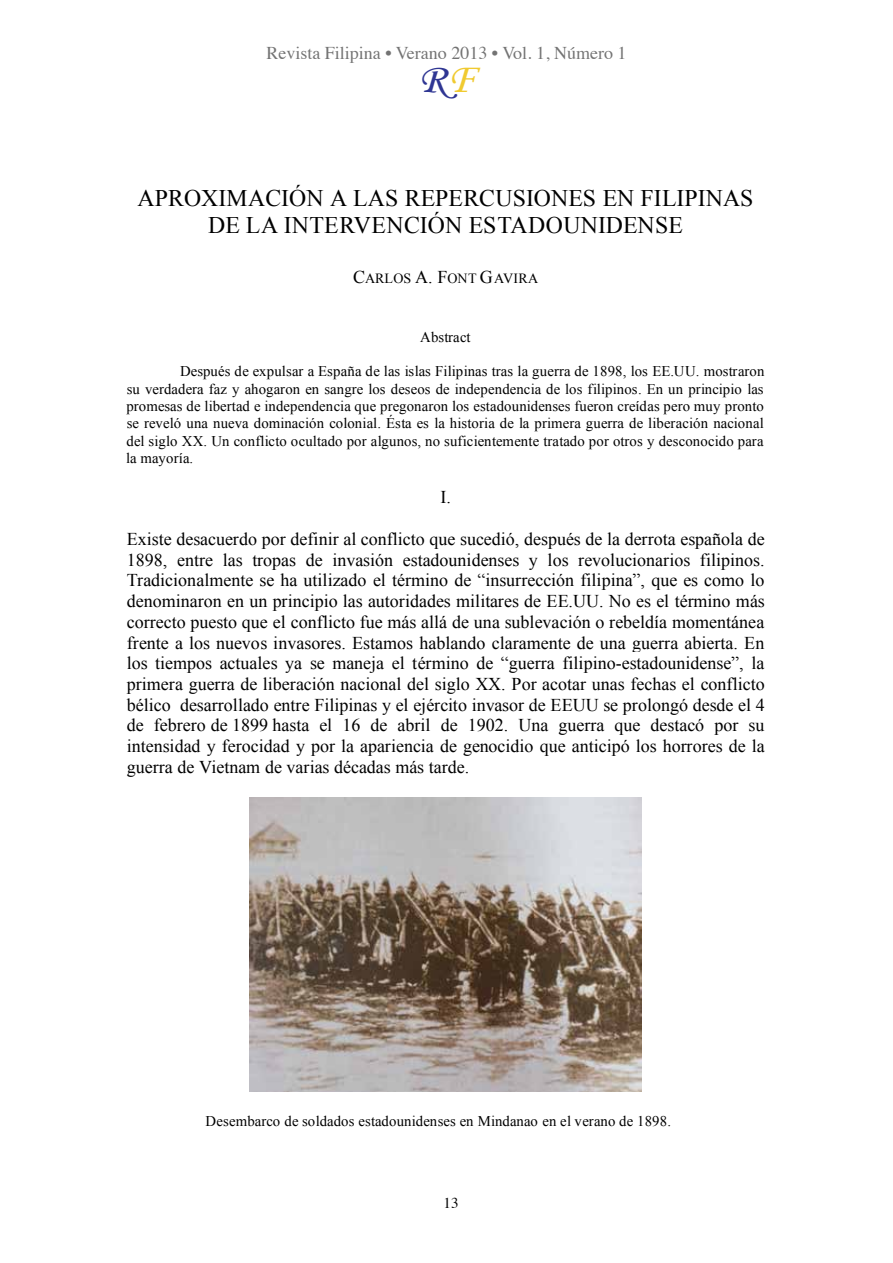
<style>
.page{position:relative;width:893px;height:1263px;background:#fff}
.page>*{position:absolute;margin:0;border:0;box-sizing:border-box;transform-origin:0 0}
.t1{font:42px "Monotype Corsiva";color:#2f3693;scale:1.15 1}
.t2{font:23.7px/27.8px "Times New Roman";letter-spacing:.005em;color:#000;text-align:center}
.t3{font:18px/20.7px "Times New Roman";color:#000;text-align:justify}
.t4{font:18px "Times";color:#000}
.t5{font:15px "Times";color:#000}
.t6{font:14.7px/17.2px "Times New Roman";letter-spacing:.01em;color:#000;text-align:justify}
.t7{font:14.1px "Times New Roman";letter-spacing:.01em;color:#000}
.s1{color:#f0ca30}
.s2{font-size:18px}
</style>
<div class="page">
<img style="left:250px;top:798px;width:392px;height:293px">
<p class="t4" style="left:266px;top:36px;width:362px">Revista Filipina • Verano 2013 • Vol. 1, Número 1</p>
<h1 class="t1" style="left:418px;top:54px;width:51px">R<span class="s1">F</span></h1>
<h2 class="t2" style="left:138px;top:184px;width:617px">APROXIMACIÓN A LAS REPERCUSIONES EN FILIPINAS<br>DE LA INTERVENCIÓN ESTADOUNIDENSE</h2>
<p class="t7" style="left:353px;top:270px;width:187px"><span class="s2">C</span>ARLOS <span class="s2">A. F</span>ONT <span class="s2">G</span>AVIRA</p>
<p class="t6" style="left:420px;top:328px;width:52px">Abstract</p>
<p class="t6" style="left:126px;top:363px;width:640px;text-indent:54px">Después de expulsar a España de las islas Filipinas tras la guerra de 1898, los EE.UU. mostraron su verdadera faz y ahogaron en sangre los deseos de independencia de los filipinos. En un principio las promesas de libertad e independencia que pregonaron los estadounidenses fueron creídas pero muy pronto se reveló una nueva dominación colonial. Ésta es la historia de la primera guerra de liberación nacional del siglo XX. Un conflicto ocultado por algunos, no suficientemente tratado por otros y desconocido para la mayoría.</p>
<p class="t3" style="left:440px;top:487px;width:12px">I.</p>
<p class="t3" style="left:127px;top:529px;width:640px">Existe desacuerdo por definir al conflicto que sucedió, después de la derrota española de 1898, entre las tropas de invasión estadounidenses y los revolucionarios filipinos.<br>Tradicionalmente se ha utilizado el término de “insurrección filipina”, que es como lo denominaron en un principio las autoridades militares de EE.UU. No es el término más correcto puesto que el conflicto fue más allá de una sublevación o rebeldía momentánea frente a los nuevos invasores. Estamos hablando claramente de una guerra abierta. En los tiempos actuales ya se maneja el término de “guerra filipino-estadounidense”, la primera guerra de liberación nacional del siglo XX. Por acotar unas fechas el conflicto bélico desarrollado entre Filipinas y el ejército invasor de EEUU se prolongó desde el 4 de febrero de 1899 hasta el 16 de abril de 1902. Una guerra que destacó por su intensidad y ferocidad y por la apariencia de genocidio que anticipó los horrores de la guerra de Vietnam de varias décadas más tarde.</p>
<p class="t6" style="left:206px;top:1112px;width:467px">Desembarco de soldados estadounidenses en Mindanao en el verano de 1898.</p>
<p class="t5" style="left:443px;top:1189px;width:16px">13</p>
</div>
